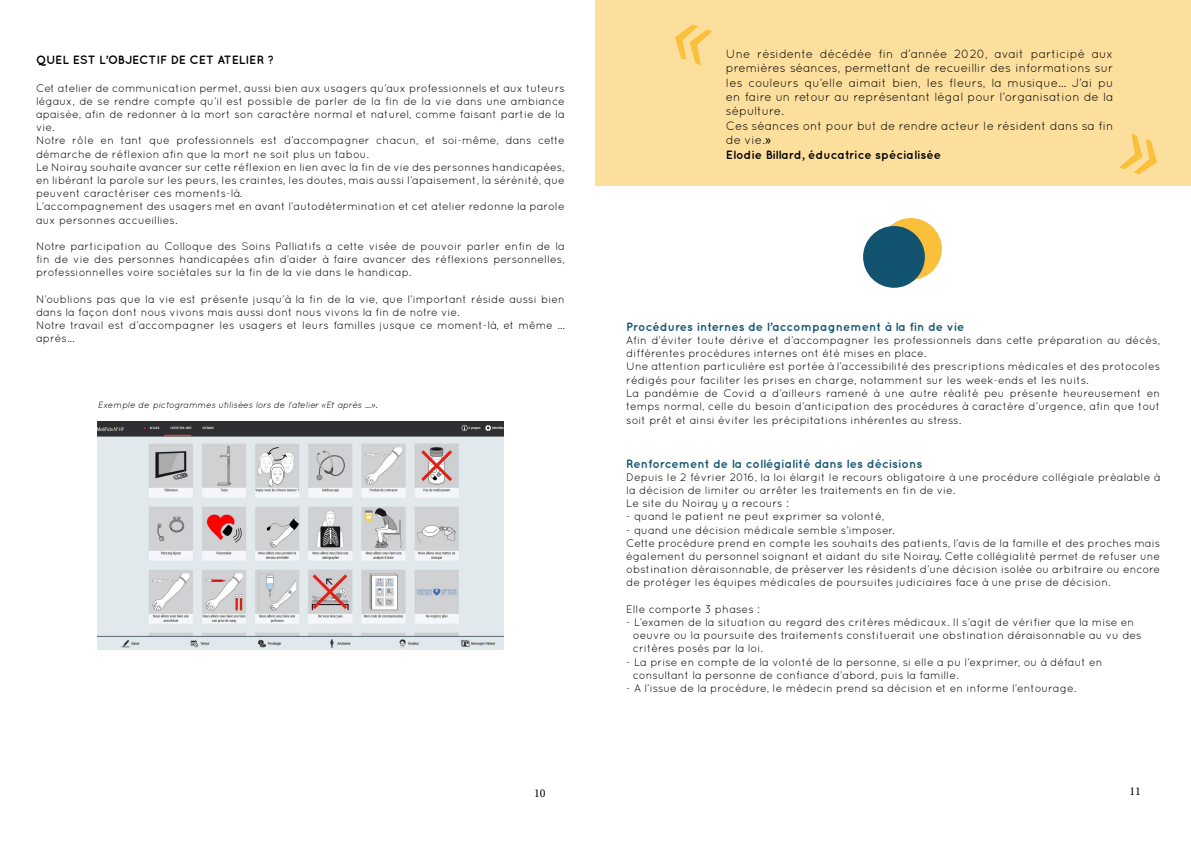
<style>
.page{position:relative;width:1191px;height:842px;background:#fff}
.page>*{position:absolute;margin:0;border:0;box-sizing:border-box;transform-origin:0 0}
.t1{font:12px/14.4px "Quicksand";color:#000}
.t2{font:700 12px "Quicksand";color:#125470}
.t3{font:700 12px "Quicksand";color:#000}
.t4{font:12px "Minion Pro";color:#000}
.t5{font:11px/13.2px "Quicksand";color:#000}
.t6{font:italic 9px "Quicksand";color:#000}
.s1{font-family:"Arial"}
.s2{font-weight:700}
</style>
<div class="page">
<div style="left:595px;top:0;width:596px;height:186px;background:#fcdf9d"></div>
<img style="left:98px;top:421px;width:405px;height:228px">
<div style="left:880px;top:218px;width:61px;height:62px;background:#fabf3b;border-radius:50%"></div>
<div style="left:863px;top:226px;width:62px;height:62px;background:#125470;border-radius:50%"></div>
<p class="t3" style="left:36px;top:53px;width:240px">QUEL EST L’OBJECTIF DE CET ATELIER ?</p>
<p class="t5" style="left:36px;top:81px;width:530px">Cet atelier de communication permet, aussi bien aux usagers qu’aux professionnels et aux tuteurs légaux, de se rendre compte qu’il est possible de parler de la fin de la vie dans une ambiance apaisée, afin de redonner à la mort son caractère normal et naturel, comme faisant partie de la vie.<br>Notre rôle en tant que professionnels est d’accompagner chacun, et soi-même, dans cette démarche de réflexion afin que la mort ne soit plus un tabou.<br>Le Noiray souhaite avancer sur cette réflexion en lien avec la fin de vie des personnes handicapées, en libérant la parole sur les peurs, les craintes, les doutes, mais aussi l’apaisement, la sérénité, que peuvent caractériser ces moments-là.<br>L’accompagnement des usagers met en avant l’autodétermination et cet atelier redonne la parole aux personnes accueillies.</p>
<p class="t5" style="left:36px;top:239px;width:530px;text-align:justify">Notre participation au Colloque des Soins Palliatifs a cette visée de pouvoir parler enfin de la fin de vie des personnes handicapées afin d’aider à faire avancer des réflexions personnelles, professionnelles voire sociétales sur la fin de la vie dans le handicap.</p>
<p class="t5" style="left:36px;top:292px;width:530px">N’oublions pas que la vie est présente jusqu’à la fin de la vie, que l’important réside aussi bien dans la façon dont nous vivons mais aussi dont nous vivons la fin de notre vie.<br>Notre travail est d’accompagner les usagers et leurs familles jusque ce moment-là, et même … après...</p>
<p class="t6" style="left:98px;top:400px;width:281px">Exemple de pictogrammes utilisées lors de l’atelier «Et après ...».</p>
<p class="t1" style="left:726px;top:46px;width:389px">Une résidente décédée fin d’année 2020, avait participé aux premières séances, permettant de recueillir des informations sur les couleurs qu’elle aimait bien, les fleurs, la musique… J’ai pu en faire un retour au représentant légal pour l’organisation de la sépulture.<br>Ces séances ont pour but de rendre acteur le résident dans sa fin de vie.<span class="s1">»<br></span><span class="s2">Elodie Billard, éducatrice spécialisée</span></p>
<p class="t2" style="left:626px;top:319px;width:340px">Procédures internes de l’accompagnement à la fin de vie</p>
<p class="t5" style="left:626px;top:333px;width:535px">Afin d’éviter toute dérive et d’accompagner les professionnels dans cette préparation au décès, différentes procédures internes ont été mises en place.<br>Une attention particulière est portée à l’accessibilité des prescriptions médicales et des protocoles rédigés pour faciliter les prises en charge, notamment sur les week-ends et les nuits.<br>La pandémie de Covid a d’ailleurs ramené à une autre réalité peu présente heureusement en temps normal, celle du besoin d’anticipation des procédures à caractère d’urgence, afin que tout</p>
<p class="t5" style="left:626px;top:414px;width:336px">soit prêt et ainsi éviter les précipitations inhérentes au stress.</p>
<p class="t2" style="left:626px;top:456px;width:297px">Renforcement de la collégialité dans les décisions</p>
<p class="t5" style="left:626px;top:470px;width:535px">Depuis le 2 février 2016, la loi élargit le recours obligatoire à une procédure collégiale préalable à la décision de limiter ou arrêter les traitements en fin de vie.<br>Le site du Noiray y a recours :</p>
<p class="t5" style="left:626px;top:510px;width:259px">- quand le patient ne peut exprimer sa volonté,</p>
<p class="t5" style="left:626px;top:523px;width:535px">- quand une décision médicale semble s’imposer.<br>Cette procédure prend en compte les souhaits des patients, l’avis de la famille et des proches mais également du personnel soignant et aidant du site Noiray. Cette collégialité permet de refuser une obstination déraisonnable, de préserver les résidents d’une décision isolée ou arbitraire ou encore de protéger les équipes médicales de poursuites judiciaires face à une prise de décision.</p>
<p class="t5" style="left:626px;top:602px;width:135px">Elle comporte 3 phases :</p>
<p class="t5" style="left:633px;top:615px;width:510px;text-indent:-7px">- L’examen de la situation au regard des critères médicaux. Il s’agit de vérifier que la mise en oeuvre ou la poursuite des traitements constituerait une obstination déraisonnable au vu des critères posés par la loi.</p>
<p class="t5" style="left:633px;top:655px;width:471px;text-indent:-7px">- La prise en compte de la volonté de la personne, si elle a pu l’exprimer, ou à défaut en consultant la personne de confiance d’abord, puis la famille.</p>
<p class="t5" style="left:626px;top:681px;width:451px">- A l’issue de la procédure, le médecin prend sa décision et en informe l’entourage.</p>
<p class="t4" style="left:534px;top:785px;width:13px">10</p>
<p class="t4" style="left:1129px;top:783px;width:13px">11</p>
</div>
